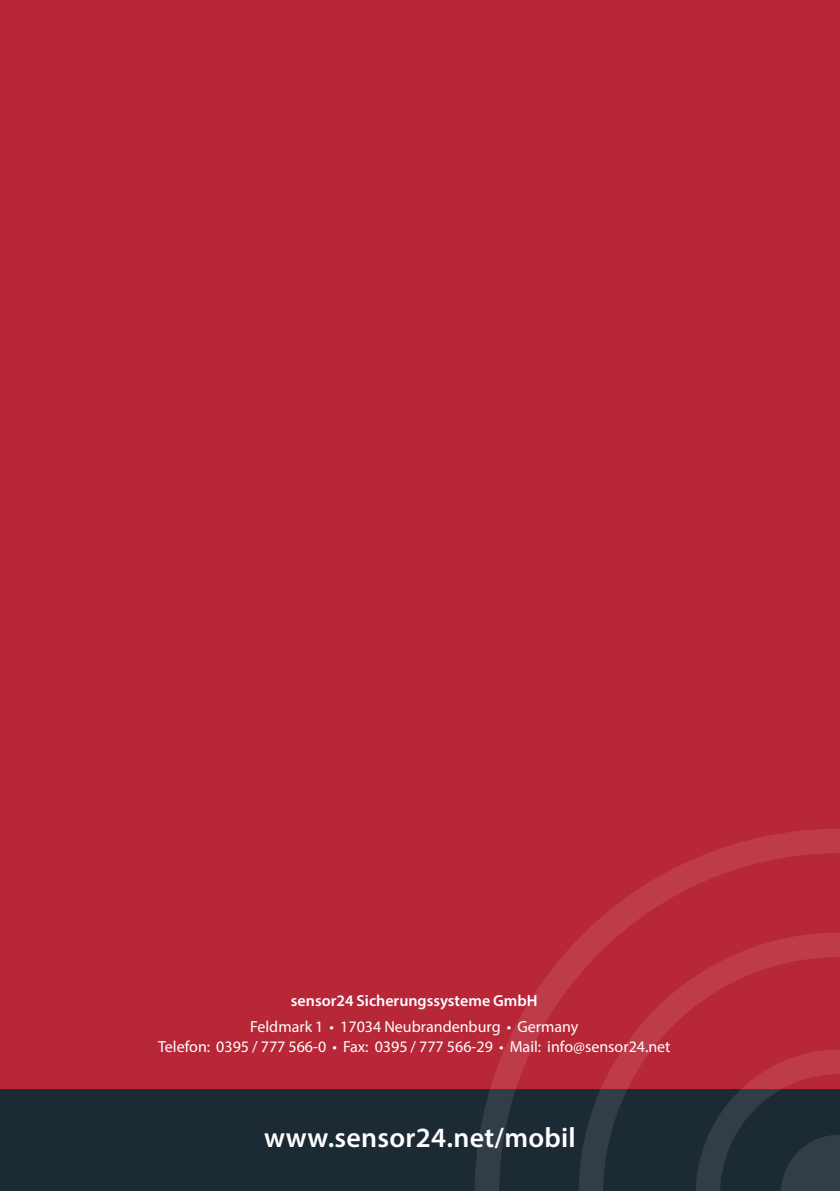
<style>
.page{position:relative;width:840px;height:1191px;background:#fff}
.page>*{position:absolute;margin:0;border:0;box-sizing:border-box;transform-origin:0 0}
.t1{font:600 28px "Myriad Pro";letter-spacing:.01em;color:#fff}
.t2{font:16px/20px "Myriad Pro";color:#fff;text-align:center}
.t3{font:600 16px "Myriad Pro";color:#fff}
</style>
<div class="page">
<div style="left:0;top:0;width:839px;height:1191px;background:#b72737"></div>
<div style="left:0;top:1089px;width:839px;height:102px;background:#1b2a33"></div>
<svg style="left:475px;top:829px;width:364px;height:362px"></svg>
<svg style="left:578px;top:932px;width:261px;height:259px"></svg>
<svg style="left:695px;top:1049px;width:144px;height:142px"></svg>
<p class="t3" style="left:291px;top:990px;width:248px">sensor24 Sicherungssysteme GmbH</p>
<p class="t2" style="left:158px;top:1016px;width:513px">Feldmark 1 • 17034 Neubrandenburg • Germany<br>Telefon: 0395 / 777 566-0 • Fax: 0395 / 777 566-29 • Mail: info@sensor24.net</p>
<h1 class="t1" style="left:264px;top:1120px;width:313px">www.sensor24.net/mobil</h1>
</div>
